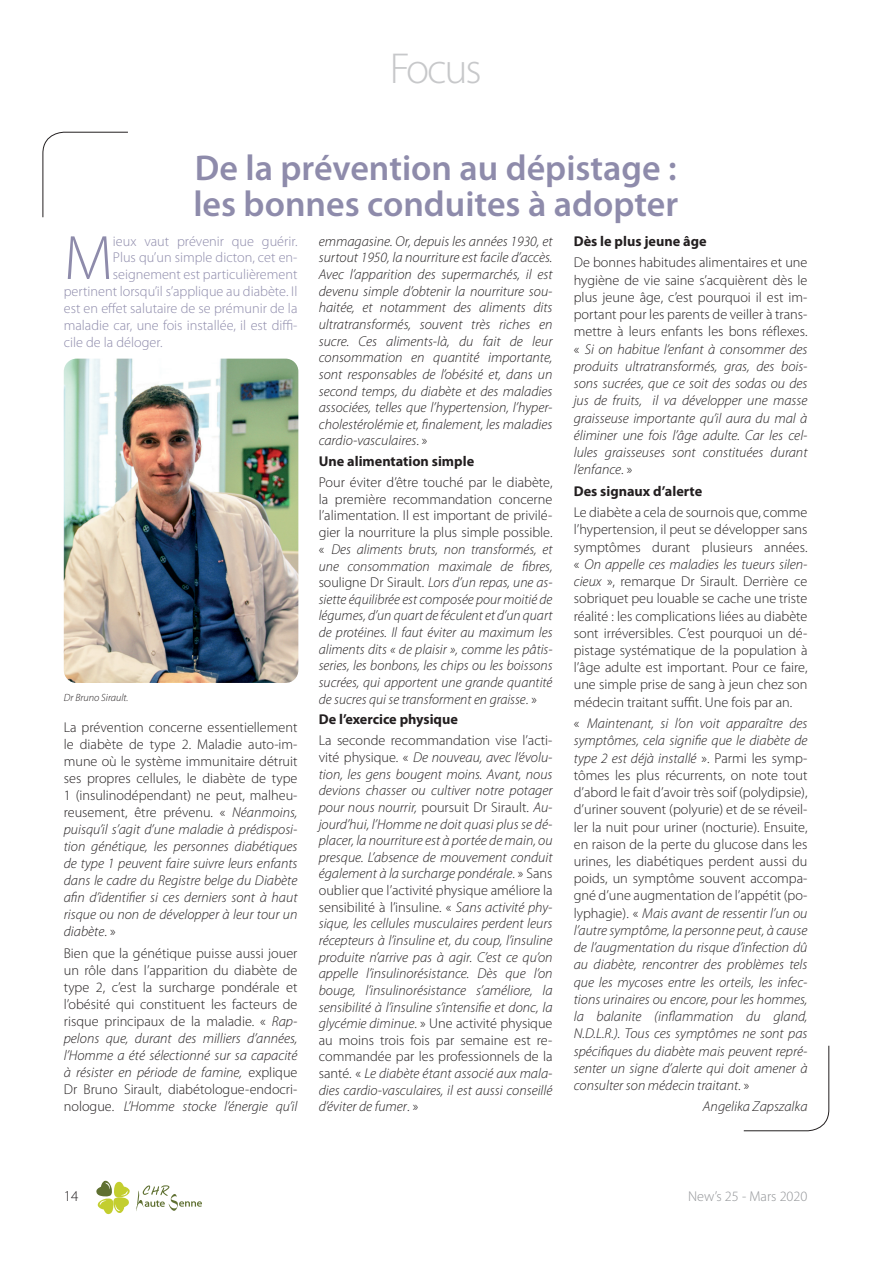
<style>
.page{position:relative;width:893px;height:1263px;background:#fff}
.page>*{position:absolute;margin:0;border:0;box-sizing:border-box;transform-origin:0 0}
.t1{font:300 63.15px "Myriad Pro";color:#8e8bab}
.t2{font:300 43.5px "Myriad Pro";letter-spacing:-.05em;color:#c7c8ca}
.t3{font:600 36px/36px "Myriad Pro";color:#8e8bab}
.t4{font:300 15px "Myriad Pro";color:#231f20}
.t5{font:italic 300 14.25px/16.6px "Myriad Pro";color:#231f20;text-align:justify}
.t6{font:300 14.25px/17.2px "Myriad Pro";color:#231f20;text-align:justify}
.t7{font:300 14.25px "Myriad Pro";color:#8e8bab}
.t8{font:700 14.25px "Myriad Pro";color:#231f20}
.t9{font:300 14.25px "Myriad Pro";color:#939598}
.t10{font:italic 300 10.5px "Myriad Pro";color:#231f20}
.s1{font-style:normal}
.s2{font-style:italic}
</style>
<div class="page">
<svg style="left:96px;top:1181px;width:106px;height:33px"></svg>
<svg style="left:42px;top:131px;width:86px;height:87px"></svg>
<img style="left:64px;top:359px;width:234px;height:324px">
<svg style="left:743px;top:1045px;width:87px;height:86px"></svg>
<h2 class="t2" style="left:390px;top:44px;width:93px">Focus</h2>
<h3 class="t3" style="left:193px;top:150px;width:486px">De la prévention au dépistage : les bonnes conduites à adopter</h3>
<h1 class="t1" style="left:64px;top:223px;width:51px">M</h1>
<p class="t7" style="left:113px;top:233px;width:186px">ieux vaut prévenir que guérir.</p>
<p class="t7" style="left:113px;top:250px;width:186px">Plus qu’un simple dicton, cet en-</p>
<p class="t7" style="left:113px;top:266px;width:186px">seignement est particulièrement</p>
<p class="t7" style="left:64px;top:283px;width:235px">pertinent lorsqu’il s’applique au diabète. Il</p>
<p class="t7" style="left:64px;top:300px;width:235px">est en effet salutaire de se prémunir de la</p>
<p class="t7" style="left:64px;top:318px;width:235px">maladie car, une fois installée, il est diffi-</p>
<p class="t7" style="left:64px;top:335px;width:100px">cile de la déloger.</p>
<p class="t10" style="left:64px;top:692px;width:66px">Dr Bruno Sirault.</p>
<p class="t5" style="left:64px;top:719px;width:235px;line-height:17.1px"><span class="s1">La prévention concerne essentiellement le diabète de type 2. Maladie auto-im&shy;mune où le système immunitaire détruit ses propres cellules, le diabète de type 1 (insulinodépendant) ne peut, malheu&shy;reusement, être prévenu. «</span> Néanmoins, puisqu’il s’agit d’une maladie à prédisposi&shy;tion génétique, les personnes diabétiques de type 1 peuvent faire suivre leurs enfants dans le cadre du Registre belge du Diabète afin d’identifier si ces derniers sont à haut risque ou non de développer à leur tour un diabète<span class="s1">. »</span></p>
<p class="t6" style="left:64px;top:944px;width:235px">Bien que la génétique puisse aussi jouer un rôle dans l’apparition du diabète de type 2, c’est la surcharge pondérale et l’obésité qui constituent les facteurs de risque principaux de la maladie. « <span class="s2">Rap&shy;pelons que, durant des milliers d’années, l’Homme a été sélectionné sur sa capacité à résister en période de famine,</span> explique Dr Bruno Sirault, diabétologue-endocri&shy;nologue. <span class="s2">L’Homme stocke l’énergie qu’il</span></p>
<p class="t5" style="left:319px;top:233px;width:235px">emmagasine. Or, depuis les années 1930, et surtout 1950, la nourriture est facile d’accès.<br>Avec l’apparition des supermarchés, il est devenu simple d’obtenir la nourriture sou&shy;haitée, et notamment des aliments dits ultratransformés, souvent très riches en sucre. Ces aliments-là, du fait de leur consommation en quantité importante, sont responsables de l’obésité et, dans un second temps, du diabète et des maladies associées, telles que l’hypertension, l’hyper&shy;cholestérolémie et, finalement, les maladies cardio-vasculaires<span class="s1">. »</span></p>
<p class="t8" style="left:319px;top:452px;width:157px">Une alimentation simple</p>
<p class="t5" style="left:319px;top:474px;width:235px"><span class="s1">Pour éviter d’être touché par le diabète, la première recommandation concerne l’alimentation. Il est important de privilé&shy;gier la nourriture la plus simple possible. «</span> Des aliments bruts, non transformés, et une consommation maximale de fibres, <span class="s1">souligne Dr Sirault.</span> Lors d’un repas, une as&shy;siette équilibrée est composée pour moitié de légumes, d’un quart de féculent et d’un quart de protéines. Il faut éviter au maximum les aliments dits « de plaisir », comme les pâtis&shy;series, les bonbons, les chips ou les boissons sucrées, qui apportent une grande quantité de sucres qui se transforment en graisse<span class="s1">. »</span></p>
<p class="t8" style="left:319px;top:710px;width:141px">De l’exercice physique</p>
<p class="t5" style="left:319px;top:733px;width:235px"><span class="s1">La seconde recommandation vise l’acti&shy;vité physique. «</span> De nouveau, avec l’évolu&shy;tion, les gens bougent moins. Avant, nous devions chasser ou cultiver notre potager pour nous nourrir, <span class="s1">poursuit Dr Sirault.</span> Au&shy;jourd’hui, l’Homme ne doit quasi plus se dé&shy;placer, la nourriture est à portée de main, ou presque. L’absence de mouvement conduit également à la surcharge pondérale<span class="s1">. » Sans oublier que l’activité physique améliore la sensibilité à l’insuline. «</span> Sans activité phy&shy;sique, les cellules musculaires perdent leurs récepteurs à l’insuline et, du coup, l’insuline produite n’arrive pas à agir. C’est ce qu’on appelle l’insulinorésistance. Dès que l’on bouge, l’insulinorésistance s’améliore, la sensibilité à l’insuline s’intensifie et donc, la glycémie diminue<span class="s1">. » Une activité physique au moins trois fois par semaine est re&shy;commandée par les professionnels de la santé. «</span> Le diabète étant associé aux mala&shy;dies cardio-vasculaires, il est aussi conseillé d’éviter de fumer<span class="s1">. »</span></p>
<p class="t8" style="left:574px;top:232px;width:134px">Dès le plus jeune âge</p>
<p class="t5" style="left:574px;top:254px;width:235px;line-height:17.2px"><span class="s1">De bonnes habitudes alimentaires et une hygiène de vie saine s’acquièrent dès le plus jeune âge, c’est pourquoi il est im&shy;portant pour les parents de veiller à trans&shy;mettre à leurs enfants les bons réflexes. «</span> Si on habitue l’enfant à consommer des produits ultratransformés, gras, des bois&shy;sons sucrées, que ce soit des sodas ou des jus de fruits, il va développer une masse graisseuse importante qu’il aura du mal à éliminer une fois l’âge adulte. Car les cel&shy;lules graisseuses sont constituées durant l’enfance<span class="s1">. »</span></p>
<p class="t8" style="left:574px;top:482px;width:130px">Des signaux d’alerte</p>
<p class="t6" style="left:574px;top:504px;width:235px">Le diabète a cela de sournois que, comme l’hypertension, il peut se développer sans symptômes durant plusieurs années. « <span class="s2">On appelle ces maladies les tueurs silen&shy;cieux</span> », remarque Dr Sirault. Derrière ce sobriquet peu louable se cache une triste réalité : les complications liées au diabète sont irréversibles. C’est pourquoi un dé&shy;pistage systématique de la population à l’âge adulte est important. Pour ce faire, une simple prise de sang à jeun chez son médecin traitant suffit. Une fois par an.</p>
<p class="t5" style="left:574px;top:715px;width:235px;line-height:17.2px"><span class="s1">«</span> Maintenant, si l’on voit apparaître des symptômes, cela signifie que le diabète de type 2 est déjà installé <span class="s1">». Parmi les symp&shy;tômes les plus récurrents, on note tout d’abord le fait d’avoir très soif (polydipsie), d’uriner souvent (polyurie) et de se réveil&shy;ler la nuit pour uriner (nocturie). Ensuite, en raison de la perte du glucose dans les urines, les diabétiques perdent aussi du poids, un symptôme souvent accompa&shy;gné d’une augmentation de l’appétit (po&shy;lyphagie). «</span> Mais avant de ressentir l’un ou l’autre symptôme, la personne peut, à cause de l’augmentation du risque d’infection dû au diabète, rencontrer des problèmes tels que les mycoses entre les orteils, les infec&shy;tions urinaires ou encore, pour les hommes, la balanite (inflammation du gland, N.D.L.R.). Tous ces symptômes ne sont pas spécifiques du diabète mais peuvent repré&shy;senter un signe d’alerte qui doit amener à consulter son médecin traitant<span class="s1">. »</span></p>
<p class="t5" style="left:703px;top:1099px;width:106px">Angelika Zapszalka</p>
<p class="t4" style="left:64px;top:1188px;width:16px">14</p>
<p class="t9" style="left:688px;top:1188px;width:121px">New’s 25 - Mars 2020</p>
</div>
